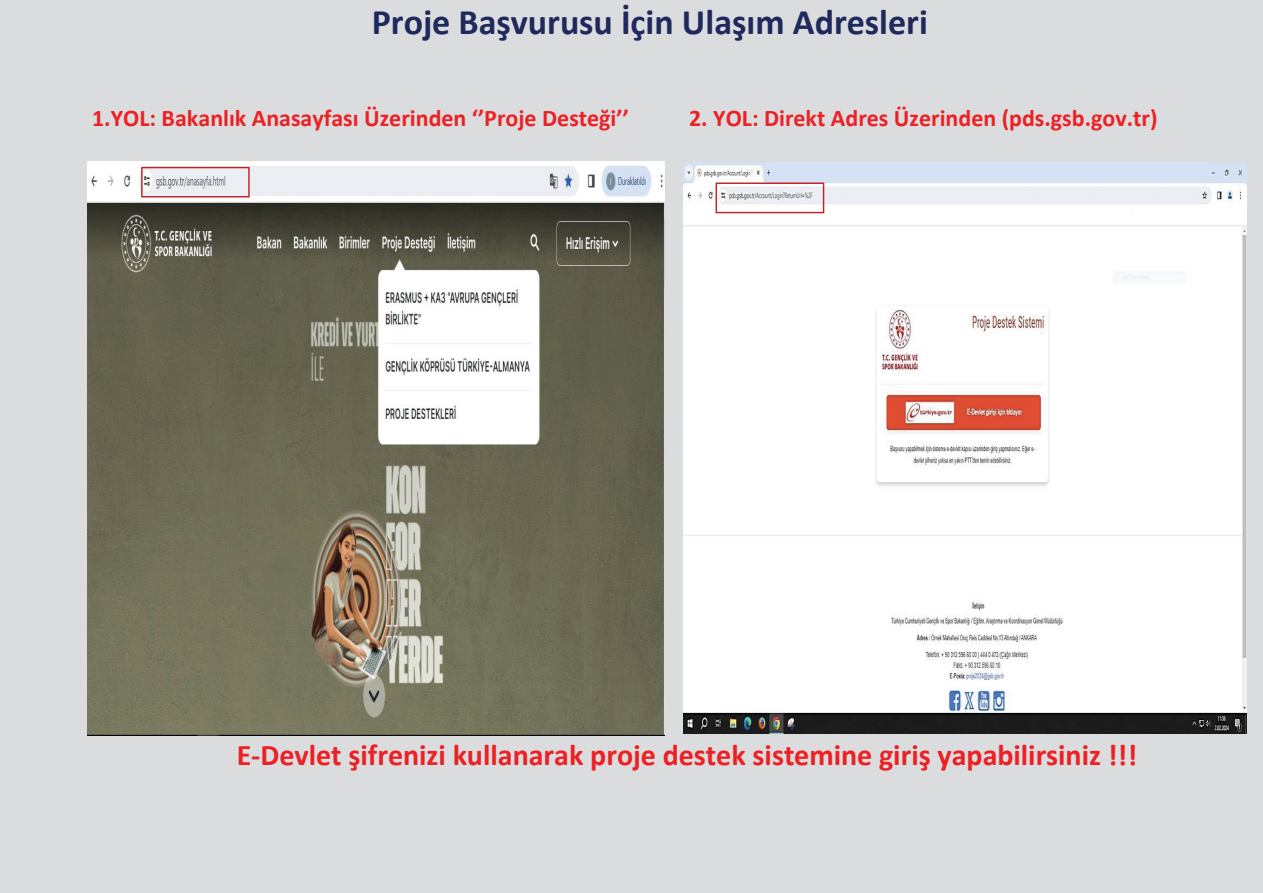
<style>
.page{position:relative;width:1263px;height:893px;background:#dbdcde}
.page>*{position:absolute;margin:0;border:0;box-sizing:border-box;transform-origin:0 0}
.t1{font:700 36px "Calibri";color:#1f295c}
.t2{font:700 30px "Calibri";color:#ed2024}
.t3{font:700 24px "Calibri";color:#ed2024}
</style>
<div class="page">
<img style="left:87px;top:161px;width:578px;height:575px">
<img style="left:683px;top:163px;width:563px;height:570px">
<div style="left:141px;top:167px;width:109px;height:30px;border:1px solid #c02026"></div>
<div style="left:716px;top:183px;width:108px;height:30px;border:1px solid #c02026"></div>
<h1 class="t1" style="left:372px;top:-3px;width:558px">Proje Başvurusu İçin Ulaşım Adresleri</h1>
<p class="t3" style="left:92px;top:101px;width:538px">1.YOL: Bakanlık Anasayfası Üzerinden ‘’Proje Desteği’’</p>
<p class="t3" style="left:689px;top:101px;width:470px">2. YOL: Direkt Adres Üzerinden (pds.gsb.gov.tr)</p>
<p class="t2" style="left:237px;top:734px;width:902px">E-Devlet şifrenizi kullanarak proje destek sistemine giriş yapabilirsiniz !!!</p>
</div>
